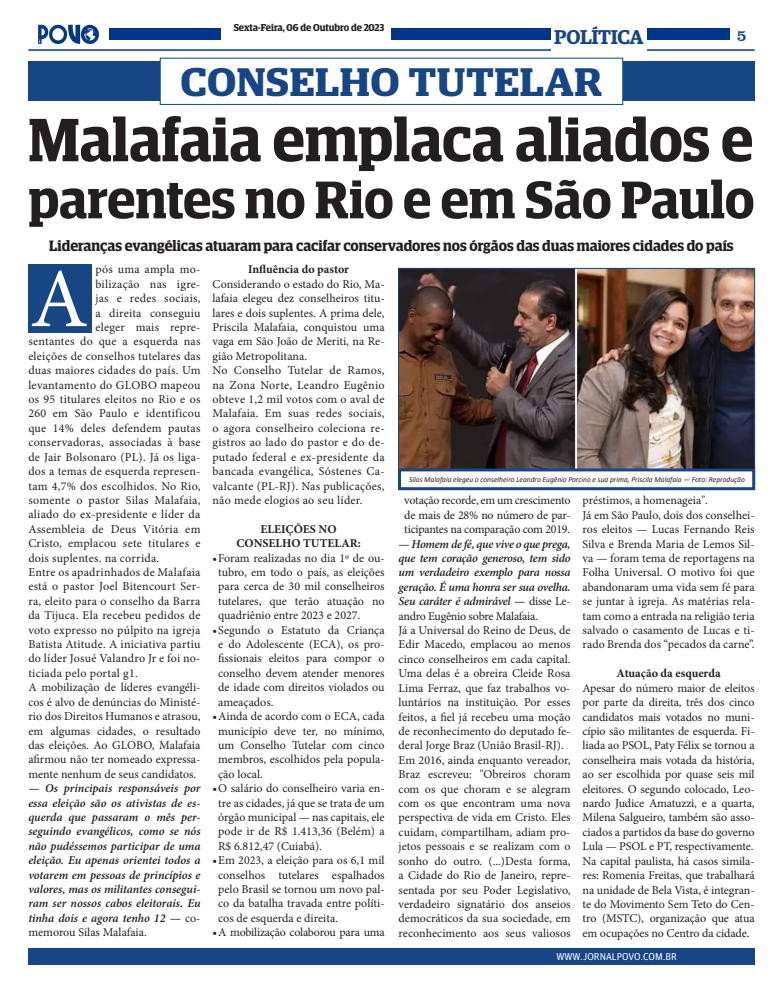
<style>
.page{position:relative;width:783px;height:993px;background:#fff}
.page>*{position:absolute;margin:0;border:0;box-sizing:border-box;transform-origin:0 0}
.t1{font:83.8px "Minion Pro";color:#fff}
.t2{font:600 61.1px "Guardian Egyptian Display";color:#231f20}
.t3{font:600 53px "Guardian Egyptian Display";letter-spacing:-.005em;color:#231f20}
.t4{font:600 40px "Guardian Egyptian Display";letter-spacing:.01em;color:#174685;scale:1.1 1}
.t5{font:600 20px "Guardian Egyptian";letter-spacing:-.02em;color:#174685}
.t6{font:16px "Clarendon BT";color:#174685}
.t7{font:600 15px "Guardian Egyptian Display";color:#231f20}
.t8{font:12px/14.4px "Minion Pro";letter-spacing:.005em;color:#231f20;text-align:justify}
.t9{font:italic 600 12px/14.4px "Minion Pro";letter-spacing:-.015em;color:#231f20;text-align:justify}
.t10{font:700 12px "Minion Pro";color:#231f20}
.t11{font:12px "Minion Pro";letter-spacing:-.02em;color:#231f20}
.t12{font:600 10px "Guardian Egyptian Display";letter-spacing:-.005em;color:#231f20}
.t13{font:10px "Guardian Agate Sans G1 D Regular";color:#fff}
.t14{font:italic 7.7px "Calibri";color:#231f20}
.s1{font-weight:400;font-style:normal}
</style>
<div class="page">
<div style="left:28px;top:947px;width:726px;height:17px;background:#174685"></div>
<img style="left:38px;top:24px;width:62px;height:20px">
<div style="left:391px;top:28px;width:159px;height:12px;background:#003589"></div>
<div style="left:647px;top:28px;width:82px;height:12px;background:#003589"></div>
<hr style="left:647px;top:49px;width:107px;height:2px;background:#174685">
<hr style="left:28px;top:49px;width:522px;height:2px;background:#174685">
<div style="left:109px;top:28px;width:112px;height:12px;background:#003589"></div>
<img style="left:400px;top:270px;width:353px;height:198px">
<div style="left:398px;top:468px;width:357px;height:22px;background:#fff;border:3px solid #174685"></div>
<div style="left:28px;top:61px;width:726px;height:40px;background:#174685"></div>
<div style="left:160px;top:58px;width:462px;height:46px;background:#fff"></div>
<div style="left:160px;top:58px;width:463px;height:47px;border:1px solid #114682"></div>
<div style="left:28px;top:264px;width:64px;height:69px;background:#174685"></div>
<p class="t12" style="left:233px;top:22px;width:152px">Sexta-Feira, 06 de Outubro de 2023</p>
<h3 class="t5" style="left:554px;top:22px;width:91px">POLÍTICA</h3>
<p class="t4" style="left:180px;top:60px;width:385px">CONSELHO TUTELAR</p>
<h3 class="t6" style="left:736px;top:25px;width:11px">5</h3>
<p class="t2" style="left:28px;top:106px;width:726px">Malafaia emplaca aliados e</p>
<p class="t3" style="left:28px;top:171px;width:727px">parentes no Rio e em São Paulo</p>
<p class="t8" style="left:95px;top:262px;width:106px">pós uma ampla mo-</p>
<p class="t8" style="left:95px;top:277px;width:106px">bilização nas igre-</p>
<p class="t8" style="left:95px;top:291px;width:106px">jas e redes sociais,</p>
<p class="t8" style="left:95px;top:305px;width:106px">a direita conseguiu</p>
<p class="t8" style="left:95px;top:320px;width:106px">eleger mais repre-</p>
<p class="t8" style="left:28px;top:334px;width:174px">sentantes do que a esquerda nas</p>
<p class="t8" style="left:28px;top:349px;width:173px">eleições de conselhos tutelares das</p>
<p class="t8" style="left:28px;top:363px;width:174px">duas maiores cidades do país. Um</p>
<p class="t8" style="left:28px;top:377px;width:174px">levantamento do GLOBO mapeou</p>
<p class="t8" style="left:28px;top:392px;width:174px">os 95 titulares eleitos no Rio e os</p>
<p class="t8" style="left:28px;top:406px;width:174px">260 em São Paulo e identificou</p>
<p class="t8" style="left:28px;top:421px;width:173px">que 14% deles defendem pautas</p>
<p class="t8" style="left:28px;top:435px;width:174px">conservadoras, associadas à base</p>
<p class="t8" style="left:28px;top:449px;width:174px">de Jair Bolsonaro (PL). Já os liga-</p>
<p class="t8" style="left:28px;top:464px;width:174px">dos a temas de esquerda represen-</p>
<p class="t8" style="left:28px;top:478px;width:173px">tam 4,7% dos escolhidos. No Rio,</p>
<p class="t8" style="left:28px;top:493px;width:174px">somente o pastor Silas Malafaia,</p>
<p class="t8" style="left:28px;top:507px;width:174px">aliado do ex-presidente e líder da</p>
<p class="t8" style="left:28px;top:521px;width:173px">Assembleia de Deus Vitória em</p>
<p class="t8" style="left:28px;top:536px;width:173px">Cristo, emplacou sete titulares e</p>
<p class="t8" style="left:28px;top:550px;width:132px">dois suplentes. na corrida.</p>
<p class="t8" style="left:28px;top:565px;width:174px">Entre os apadrinhados de Malafaia está o pastor Joel Bitencourt Ser&shy;ra, eleito para o conselho da Barra da Tijuca. Ela recebeu pedidos de voto expresso no púlpito na igreja Batista Atitude. A iniciativa partiu do líder Josué Valandro Jr e foi no&shy;ticiada pelo portal g1.</p>
<p class="t8" style="left:28px;top:680px;width:174px">A mobilização de líderes evangéli&shy;cos é alvo de denúncias do Ministé&shy;rio dos Direitos Humanos e atrasou, em algumas cidades, o resultado das eleições. Ao GLOBO, Malafaia afirmou não ter nomeado expressa&shy;mente nenhum de seus candidatos.</p>
<p class="t9" style="left:28px;top:780px;width:174px">— Os principais responsáveis por essa eleição são os ativistas de es&shy;querda que passaram o mês per&shy;seguindo evangélicos, como se nós não pudéssemos participar de uma eleição. Eu apenas orientei todos a votarem em pessoas de princípios e valores, mas os militantes consegui&shy;ram ser nossos cabos eleitorais. Eu tinha dois e agora tenho 12 — <span class="s1">co&shy;memorou Silas Malafaia.</span></p>
<p class="t7" style="left:49px;top:237px;width:685px">Lideranças evangélicas atuaram para cacifar conservadores nos órgãos das duas maiores cidades do país</p>
<p class="t10" style="left:248px;top:261px;width:102px">Influência do pastor</p>
<p class="t8" style="left:212px;top:277px;width:174px">Considerando o estado do Rio, Ma&shy;lafaia elegeu dez conselheiros titu&shy;lares e dois suplentes. A prima dele, Priscila Malafaia, conquistou uma vaga em São João de Meriti, na Re&shy;gião Metropolitana.</p>
<p class="t8" style="left:212px;top:363px;width:174px">No Conselho Tutelar de Ramos, na Zona Norte, Leandro Eugênio obteve 1,2 mil votos com o aval de Malafaia. Em suas redes sociais, o agora conselheiro coleciona re&shy;gistros ao lado do pastor e do de&shy;putado federal e ex-presidente da bancada evangélica, Sóstenes Ca&shy;valcante (PL-RJ). Nas publicações, não mede elogios ao seu líder.</p>
<p class="t10" style="left:260px;top:520px;width:77px">ELEIÇÕES NO</p>
<p class="t10" style="left:236px;top:534px;width:126px">CONSELHO TUTELAR:</p>
<p class="t8" style="left:218px;top:550px;width:168px;text-indent:-6px">•Foram realizadas no dia 1º de ou&shy;tubro, em todo o país, as eleições para cerca de 30 mil conselheiros tutelares, que terão atuação no quadriênio entre 2023 e 2027.</p>
<p class="t8" style="left:218px;top:622px;width:168px;text-indent:-6px">•Segundo o Estatuto da Criança e do Adolescente (ECA), os pro&shy;fissionais eleitos para compor o conselho devem atender menores de idade com direitos violados ou ameaçados.</p>
<p class="t8" style="left:218px;top:709px;width:168px;text-indent:-6px">•Ainda de acordo com o ECA, cada município deve ter, no mínimo, um Conselho Tutelar com cinco membros, escolhidos pela popula&shy;ção local.</p>
<p class="t8" style="left:218px;top:781px;width:168px;text-indent:-6px">•O salário do conselheiro varia en&shy;tre as cidades, já que se trata de um órgão municipal — nas capitais, ele pode ir de R$ 1.413,36 (Belém) a R$ 6.812,47 (Cuiabá).</p>
<p class="t8" style="left:218px;top:853px;width:168px;text-indent:-6px">•Em 2023, a eleição para os 6,1 mil conselhos tutelares espalhados pelo Brasil se tornou um novo pal&shy;co da batalha travada entre políti&shy;cos de esquerda e direita.</p>
<p class="t11" style="left:212px;top:924px;width:174px">•A mobilização colaborou para uma</p>
<p class="t1" style="left:30px;top:243px;width:59px">A</p>
<p class="t14" style="left:409px;top:474px;width:337px">Silas Malafaia elegeu o conselheiro Leandro Eugênio Porcino e sua prima, Priscila Malafaia — Foto: Reprodução</p>
<p class="t8" style="left:404px;top:493px;width:168px">votação recorde, em um crescimento de mais de 28% no número de par&shy;ticipantes na comparação com 2019.</p>
<p class="t9" style="left:398px;top:536px;width:173px">— Homem de fé, que vive o que prega, que tem coração generoso, tem sido um verdadeiro exemplo para nossa geração. É uma honra ser sua ovelha.<br>Seu caráter é admirável — <span class="s1">disse Le&shy;andro Eugênio sobre Malafaia.</span></p>
<p class="t8" style="left:398px;top:623px;width:173px">Já a Universal do Reino de Deus, de Edir Macedo, emplacou ao menos cinco conselheiros em cada capital.<br>Uma delas é a obreira Cleide Rosa Lima Ferraz, que faz trabalhos vo&shy;luntários na instituição. Por esses feitos, a fiel já recebeu uma moção de reconhecimento do deputado fe&shy;deral Jorge Braz (União Brasil-RJ).</p>
<p class="t8" style="left:398px;top:752px;width:173px">Em 2016, ainda enquanto vereador, Braz escreveu: "Obreiros choram com os que choram e se alegram com os que encontram uma nova perspectiva de vida em Cristo. Eles cuidam, compartilham, adiam pro&shy;jetos pessoais e se realizam com o sonho do outro. (...)Desta forma, a Cidade do Rio de Janeiro, repre&shy;sentada por seu Poder Legislativo, verdadeiro signatário dos anseios democráticos da sua sociedade, em reconhecimento aos seus valiosos</p>
<p class="t8" style="left:582px;top:493px;width:127px">préstimos, a homenageia".</p>
<p class="t8" style="left:582px;top:507px;width:173px">Já em São Paulo, dois dos conselhei&shy;ros eleitos — Lucas Fernando Reis Silva e Brenda Maria de Lemos Sil&shy;va — foram tema de reportagens na Folha Universal. O motivo foi que abandonaram uma vida sem fé para se juntar à igreja. As matérias rela&shy;tam como a entrada na religião teria salvado o casamento de Lucas e ti&shy;rado Brenda dos “pecados da carne”.</p>
<p class="t10" style="left:616px;top:664px;width:105px">Atuação da esquerda</p>
<p class="t8" style="left:582px;top:680px;width:173px">Apesar do número maior de eleitos por parte da direita, três dos cinco candidatos mais votados no muni&shy;cípio são militantes de esquerda. Fi&shy;liada ao PSOL, Paty Félix se tornou a conselheira mais votada da história, ao ser escolhida por quase seis mil eleitores. O segundo colocado, Leo&shy;nardo Judice Amatuzzi, e a quarta, Milena Salgueiro, também são asso&shy;ciados a partidos da base do governo Lula — PSOL e PT, respectivamente.</p>
<p class="t8" style="left:582px;top:853px;width:173px">Na capital paulista, há casos simila&shy;res: Romenia Freitas, que trabalhará na unidade de Bela Vista, é integran&shy;te do Movimento Sem Teto do Cen&shy;tro (MSTC), organização que atua em ocupações no Centro da cidade.</p>
<p class="t13" style="left:556px;top:949px;width:122px">WWW.JORNALPOVO.COM.BR</p>
</div>
